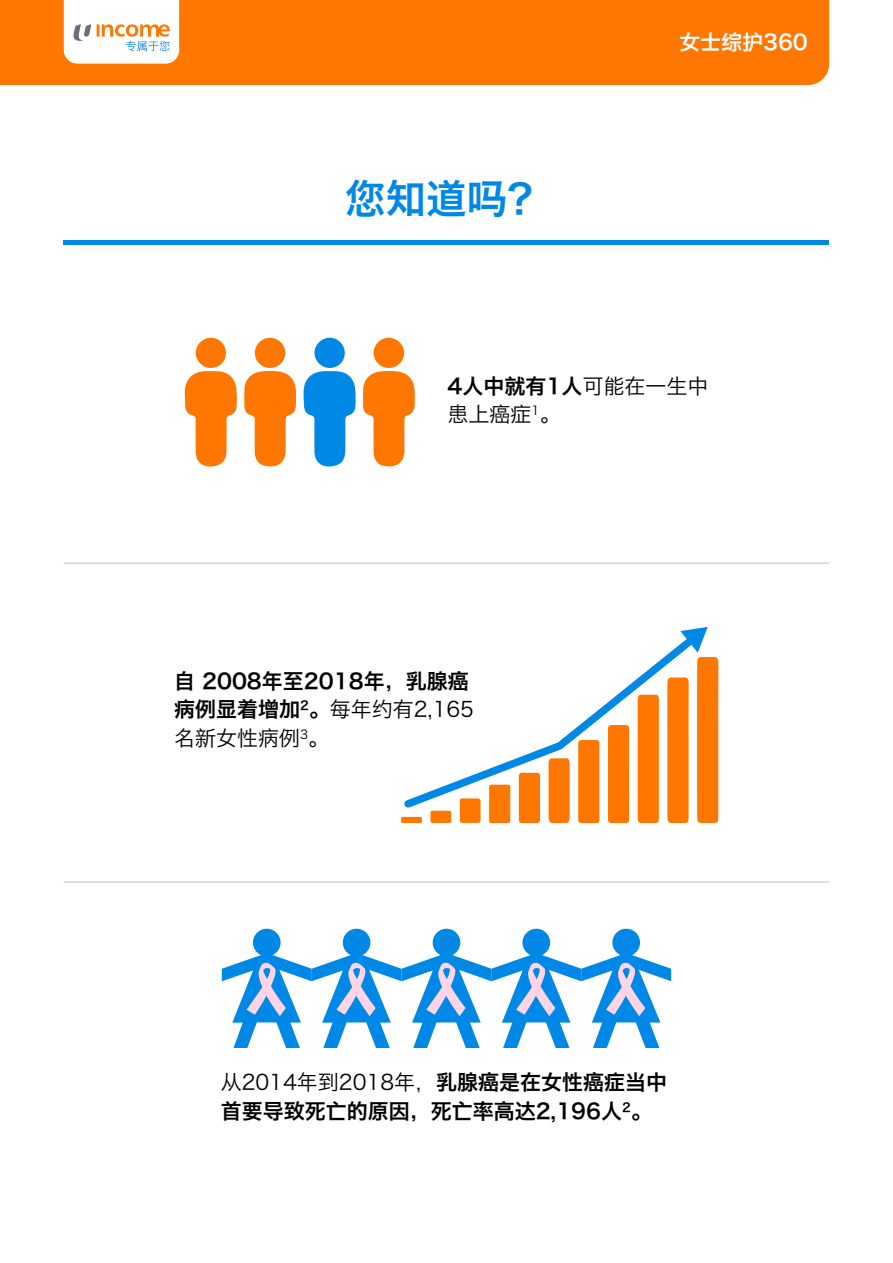
<style>
.page{position:relative;width:893px;height:1263px;background:#fff}
.page>*{position:absolute;margin:0;border:0;box-sizing:border-box;transform-origin:0 0}
.t1{font:40.5px "Hiragino Sans GB W6";color:#0088e6}
.t2{font:21px/28.5px "Hiragino Sans GB W3";color:#000}
.t3{font:21px "Hiragino Sans GB W6";color:#000}
.t4{font:21px "Hiragino Sans GB W6";color:#fff}
.s1{font-family:"Hiragino Sans GB W3"}
.s2{font-family:"Hiragino Sans GB W6"}
</style>
<div class="page">
<hr style="left:64px;top:240px;width:765px;height:4px;background:#0088e6">
<svg style="left:185px;top:371px;width:52px;height:96px"></svg>
<svg style="left:244px;top:371px;width:52px;height:96px"></svg>
<div style="left:255px;top:338px;width:31px;height:30px;background:#f70;border-radius:50%"></div>
<div style="left:196px;top:338px;width:30px;height:30px;background:#f70;border-radius:50%"></div>
<svg style="left:303px;top:371px;width:53px;height:96px"></svg>
<svg style="left:363px;top:371px;width:52px;height:96px"></svg>
<div style="left:373px;top:338px;width:31px;height:30px;background:#f70;border-radius:50%"></div>
<div style="left:314px;top:338px;width:31px;height:30px;background:#0088e6;border-radius:50%"></div>
<svg style="left:638px;top:813px;width:21px;height:10px"></svg>
<svg style="left:578px;top:813px;width:21px;height:10px"></svg>
<svg style="left:608px;top:813px;width:21px;height:10px"></svg>
<svg style="left:489px;top:813px;width:21px;height:10px"></svg>
<svg style="left:519px;top:813px;width:21px;height:10px"></svg>
<svg style="left:549px;top:813px;width:21px;height:10px"></svg>
<svg style="left:460px;top:813px;width:21px;height:10px"></svg>
<svg style="left:430px;top:813px;width:21px;height:10px"></svg>
<svg style="left:401px;top:817px;width:21px;height:6px"></svg>
<svg style="left:404px;top:655px;width:263px;height:158px"></svg>
<svg style="left:667px;top:627px;width:51px;height:196px"></svg>
<svg style="left:222px;top:929px;width:449px;height:119px"></svg>
<hr style="left:64px;top:562px;width:765px;height:2px;background:#d4d5d5">
<hr style="left:64px;top:881px;width:765px;height:2px;background:#d4d5d5">
<div style="left:0;top:0;width:829px;height:85px;background:#f70"></div>
<svg style="left:64px;top:0;width:115px;height:64px"></svg>
<h1 class="t1" style="left:345px;top:172px;width:204px">您知道吗？</h1>
<p class="t4" style="left:679px;top:29px;width:130px">女士综护360</p>
<p class="t3" style="left:448px;top:372px;width:262px">4人中就有1人<span class="s1">可能在一生中</span></p>
<p class="t2" style="left:448px;top:400px;width:115px">患上癌症<sup>1</sup>。</p>
<p class="t3" style="left:174px;top:667px;width:296px">自 2008年至2018年，乳腺癌</p>
<p class="t2" style="left:174px;top:695px;width:301px"><span class="s2">病例显着增加</span><sup>2</sup><span class="s2">。</span>每年约有2,165名新女性病例<sup>3</sup>。</p>
<p class="t2" style="left:221px;top:1068px;width:448px">从2014年到2018年，<span class="s2">乳腺癌是在女性癌症当中</span></p>
<p class="t3" style="left:221px;top:1097px;width:433px">首要导致死亡的原因，死亡率高达2,196人<sup>2</sup>。</p>
</div>
